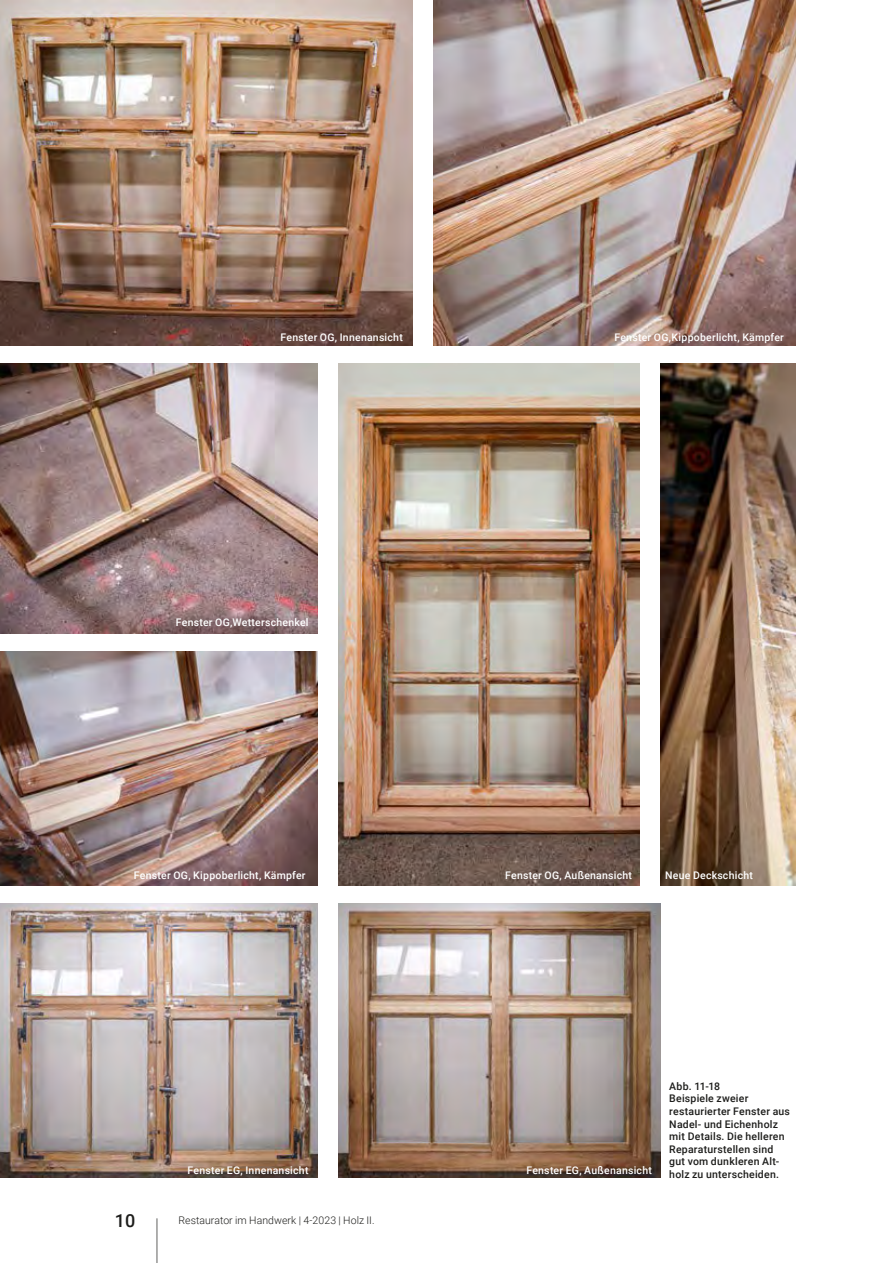
<style>
.page{position:relative;width:893px;height:1263px;background:#fff}
.page>*{position:absolute;margin:0;border:0;box-sizing:border-box;transform-origin:0 0}
.t1{font:500 18px "Roboto";color:#1d1d1b}
.t2{font:500 10.5px "Roboto";letter-spacing:.02em;color:#fff}
.t3{font:500 10.5px/12.6px "Roboto";letter-spacing:.02em;color:#1d1d1b}
.t4{font:300 10.5px "Roboto";letter-spacing:.005em;color:#1d1d1b}
</style>
<div class="page">
<img style="left:0;top:903px;width:317px;height:275px">
<img style="left:338px;top:903px;width:322px;height:275px">
<img style="left:0;top:0;width:412px;height:345px">
<img style="left:434px;top:0;width:361px;height:345px">
<img style="left:0;top:363px;width:317px;height:270px">
<img style="left:0;top:651px;width:317px;height:234px">
<img style="left:660px;top:363px;width:135px;height:522px">
<img style="left:338px;top:363px;width:301px;height:522px">
<hr style="left:157px;top:1218px;width:1px;height:45px;background:#1d1d1b">
<p class="t2" style="left:281px;top:330px;width:124px">Fenster OG, Innenansicht</p>
<p class="t2" style="left:176px;top:614px;width:134px">Fenster OG,Wetterschenkel</p>
<p class="t2" style="left:614px;top:329px;width:171px">Fenster OG,Kippoberlicht, Kämpfer</p>
<p class="t2" style="left:134px;top:868px;width:173px">Fenster OG, Kippoberlicht, Kämpfer</p>
<p class="t2" style="left:505px;top:868px;width:128px">Fenster OG, Außenansicht</p>
<p class="t2" style="left:665px;top:868px;width:89px">Neue Deckschicht</p>
<p class="t2" style="left:188px;top:1163px;width:122px">Fenster EG, Innenansicht</p>
<p class="t2" style="left:526px;top:1163px;width:127px">Fenster EG, Außenansicht</p>
<h1 class="t1" style="left:115px;top:1208px;width:22px">10</h1>
<p class="t4" style="left:179px;top:1213px;width:198px">Restaurator im Handwerk | 4-2023 | Holz II.</p>
<p class="t3" style="left:669px;top:1079px;width:122px">Abb. 11-18<br>Beispiele zweier restaurierter Fenster aus<br>Nadel- und Eichenholz mit Details. Die helleren<br>Reparaturstellen sind gut vom dunkleren Alt&shy;holz zu unterscheiden.</p>
</div>
